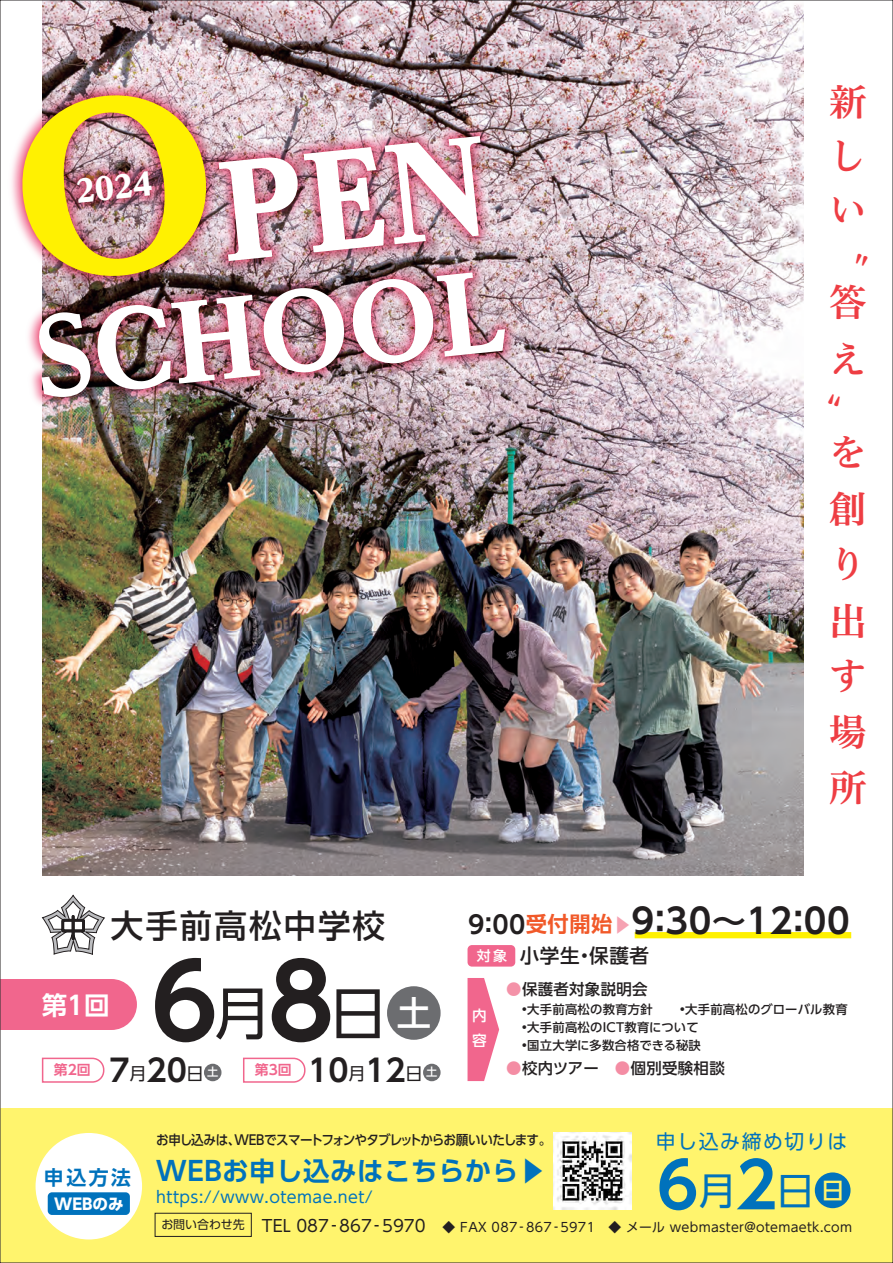
<style>
.page{position:relative;width:893px;height:1263px;background:#fff}
.page>*{position:absolute;margin:0;border:0;box-sizing:border-box;transform-origin:0 0}
.t1{font:900 126.9px "Reim Yfoz Pro";color:#fff;scale:.94 1}
.t2{font:900 103.8px "Reim Yfoz Pro";color:#fff;scale:.94 1}
.t3{font:700 101.7px "UD Shin Go Pr 6 De";color:#231f20}
.t4{font:700 63px "UD Shin Go Pr 6 De";color:#0072bc}
.t5{font:37.5px/55.9px "Hiragino UD Serif Std N W6";color:#ee3d43}
.t6{font:700 34.35px "UD Shin Go Pr 6 De";color:#231f20}
.t7{font:500 32.4px "Shin Go Pr 6 N";letter-spacing:.065em;color:#231f20}
.t8{font:700 30.6px "UD Shin Go Pr 6 De";color:#231f20}
.t9{font:900 30.6px "Reim Yfoz Pro";color:#fff}
.t10{font:700 26.4px "UD Shin Go Pr 6 De";letter-spacing:.02em;color:#0072bc}
.t11{font:700 25.5px "UD Shin Go Pr 6 N De";color:#fff}
.t12{font:19.8px "UD Shin Go Pr 6";letter-spacing:.08em;color:#0072bc}
.t13{font:700 19.8px "UD Shin Go Pr 6 De";color:#0072bc}
.t14{font:500 19.5px "UD Shin Go Pr 6";letter-spacing:.035em;color:#231f20}
.t15{font:16.5px "UD Shin Go Pr 6";color:#231f20}
.t16{font:15.9px "UD Shin Go Pr 6";letter-spacing:.03em;color:#0072bc}
.t17{font:700 15.6px "UD Shin Go Pr 6";letter-spacing:.005em;color:#fff}
.t18{font:500 15.45px "UD Shin Go Pr 6";letter-spacing:.02em;color:#231f20}
.t19{font:500 14.7px/24.8px "UD Shin Go Pr 6";color:#fff}
.t20{font:500 13.95px "UD Shin Go Pr 6";color:#fff}
.t21{font:700 13.8px "UD Shin Go Pr 6 N De";color:#f1668d}
.t22{font:500 13.5px "UD Shin Go Pr 6";letter-spacing:-.065em;color:#231f20;scale:.93 1}
.t23{font:12.75px "UD Shin Go Pr 6";letter-spacing:.025em;color:#231f20}
.t24{font:500 12.3px "UD Shin Go Pr 6";letter-spacing:.02em;color:#231f20}
.s1{font-size:222.15px;color:#fff101}
.s2{font-family:"UD Shin Go Pr 6";font-weight:400;font-size:56.85px}
.s3{font-family:"UD Shin Go Pr 6";font-weight:500;font-size:34.05px;color:#fff}
.s4{font-family:"UD Shin Go Pr 6 De";font-size:30.6px;color:#231f20}
.s5{font-family:"UD Shin Go Pr 6";font-weight:400;font-size:17.1px;color:#231f20}
.s6{font-family:"UD Shin Go Pr 6";font-weight:500;font-size:11.1px;color:#fff}
.s7{font-family:"UD Shin Go Pr 6";font-weight:400;font-size:17.1px}
.s8{font-size:24.6px}
.s9{font-size:21.3px;color:#f15929}
.s10{font-family:"Koz Go Pr 6 N";font-weight:400;font-size:18.45px;color:#f6a2b2}
.s11{color:#f492a8}
.s12{color:#f48da4}
.s13{font-family:"Koz Go Pr 6 N";font-weight:400}
.s14{font-family:"UD Shin Go Pr 6";font-weight:400;font-size:37.8px}
</style>
<div class="page">
<img style="left:2px;top:2px;width:889px;height:1259px">
<svg style="left:855px;top:253px;width:13px;height:13px"></svg>
<svg style="left:828px;top:394px;width:13px;height:13px"></svg>
<h1 class="t1" style="left:5px;top:132px;width:507px;rotate:-6deg"><span class="s1">O</span>PEN</h1>
<h3 class="t9" style="left:73px;top:167px;width:78px;rotate:-6deg">2024</h3>
<h2 class="t2" style="left:26px;top:275px;width:504px;rotate:-6deg">SCHOOL</h2>
<h3 class="t5" style="left:829px;top:73px;width:38px;line-height:53.8px">新しい</h3>
<h3 class="t5" style="left:829px;top:272px;width:38px">答え</h3>
<h3 class="t5" style="left:829px;top:422px;width:38px">を創り出す場所</h3>
<h3 class="t7" style="left:111px;top:899px;width:276px">大手前高松中学校</h3>
<h3 class="t3" style="left:151px;top:919px;width:281px">6<span class="s2">月</span>8<span class="s2">日</span><span class="s3">土</span></h3>
<p class="t21" style="left:54px;top:1059px;width:166px">第2回 <span class="s4">7</span><span class="s5">月</span><span class="s4">20</span><span class="s5">日</span> <span class="s6">土</span></p>
<h3 class="t8" style="left:255px;top:1045px;width:184px"><sup>第3回</sup> 10<span class="s7">月</span>12<span class="s7">日</span><sup>土</sup></h3>
<h3 class="t11" style="left:42px;top:984px;width:69px">第1回</h3>
<h3 class="t6" style="left:468px;top:893px;width:383px"><span class="s8">9：00</span><span class="s9">受付開始</span><span class="s10">▶</span>9：30～12：00</h3>
<p class="t20" style="left:477px;top:944px;width:32px">対象</p>
<h3 class="t14" style="left:520px;top:940px;width:131px">小学生・保護者</h3>
<p class="t19" style="left:472px;top:1003px;width:16px">内容</p>
<p class="t18" style="left:506px;top:976px;width:143px"><span class="s11">●</span>保護者対象説明会</p>
<p class="t24" style="left:522px;top:999px;width:327px">•大手前高松の教育方針 　•大手前高松のグローバル教育</p>
<p class="t24" style="left:522px;top:1017px;width:178px">•大手前高松のICT教育について</p>
<p class="t24" style="left:522px;top:1035px;width:181px">•国立大学に多数合格できる秘訣</p>
<p class="t18" style="left:506px;top:1055px;width:220px"><span class="s12">●</span>校内ツアー　<span class="s12">●</span>個別受験相談</p>
<h3 class="t13" style="left:44px;top:1161px;width:89px">申込方法</h3>
<p class="t17" style="left:54px;top:1191px;width:71px">WEBのみ</p>
<p class="t22" style="left:156px;top:1129px;width:426px">お申し込みは、WEBでスマートフォンやタブレットからお願いいたします。</p>
<h3 class="t12" style="left:656px;top:1125px;width:193px">申し込み締め切りは</h3>
<h3 class="t10" style="left:156px;top:1150px;width:390px">WEBお申し込みはこちらから<span class="s13">▶</span></h3>
<p class="t16" style="left:156px;top:1183px;width:218px">https://www.otemae.net/</p>
<h3 class="t4" style="left:657px;top:1134px;width:189px">6<span class="s14">月</span>2<span class="s14">日</span><sup>日</sup></h3>
<h3 class="t15" style="left:161px;top:1212px;width:266px"><sup>お問い合わせ先</sup> TEL 087‐867‐5970</h3>
<p class="t23" style="left:443px;top:1216px;width:411px">◆ FAX 087‐867‐5971　◆ メール webmaster@otemaetk.com</p>
</div>
